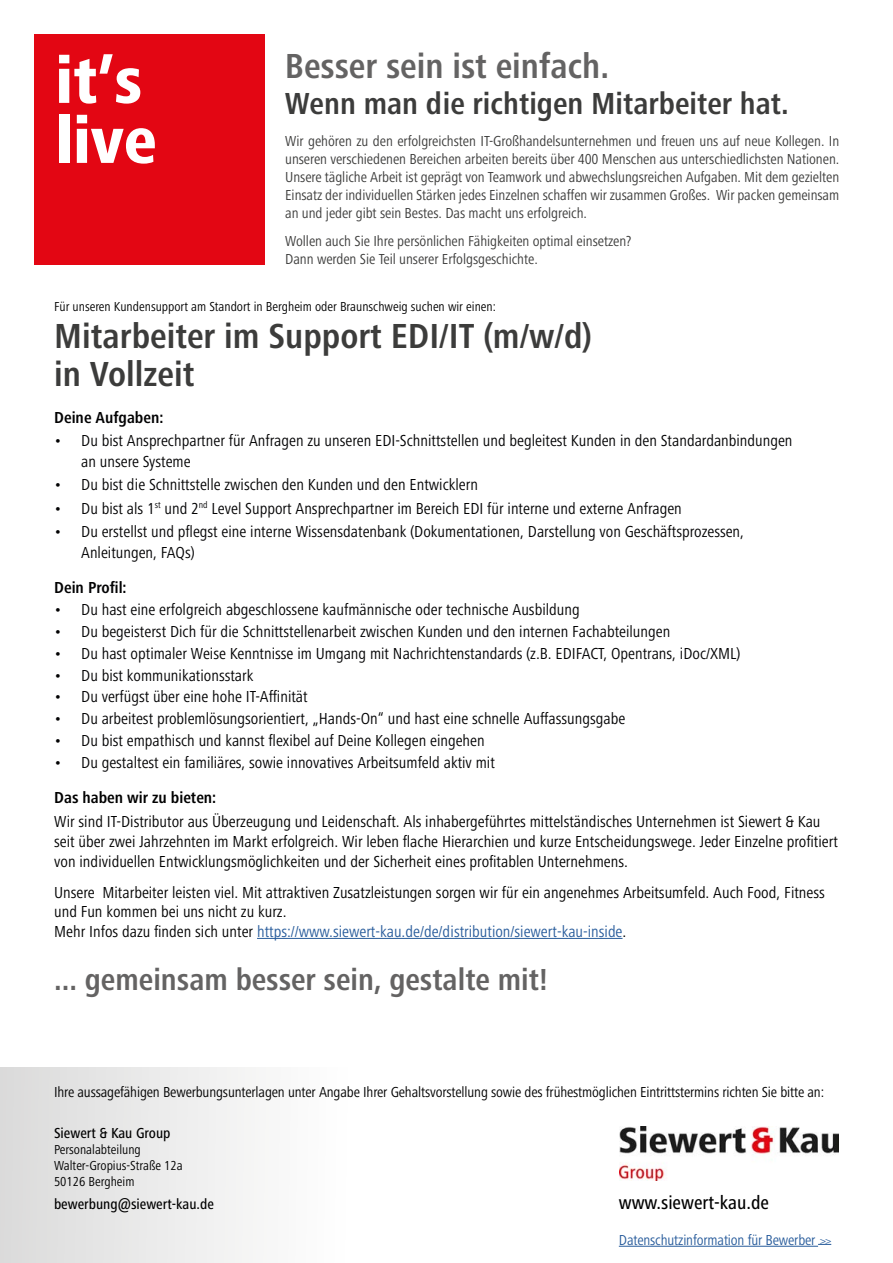
<style>
.page{position:relative;width:893px;height:1263px;background:#fff}
.page>*{position:absolute;margin:0;border:0;box-sizing:border-box;transform-origin:0 0}
.t1{font:800 condensed 67.5px/60px "Frutiger Next Pro";color:#fff}
.t2{font:700 condensed 36px/37.5px "Frutiger Next Pro";color:#3c3c3b}
.t3{font:700 condensed 36px "Frutiger Next Pro";color:#646363}
.t4{font:700 condensed 31.5px "Frutiger Next Pro";color:#646363}
.t5{font:700 condensed 31.5px "Frutiger Next Pro";color:#3c3c3b}
.t6{font:500 condensed 19.5px "Frutiger Next Pro";color:#000}
.t7{font:condensed 16.5px/21px "Frutiger Next Pro";color:#020203}
.t8{font:condensed 16.5px/19.8px "Frutiger Next Pro";color:#000}
.t9{font:700 condensed 16.5px "Frutiger Next Pro";color:#020203}
.t10{font:700 condensed 16.5px "Frutiger Next Pro";color:#000}
.t11{font:condensed 15px/18px "Frutiger Next Pro";letter-spacing:-.005em;color:#3c3c3b;text-align:justify}
.t12{font:condensed 15px "Frutiger Next Pro";letter-spacing:-.01em;color:#000}
.t13{font:500 condensed 15px "Frutiger Next Pro";color:#000}
.t14{font:condensed 15px "Frutiger Next Pro";letter-spacing:-.01em;color:#275b9b}
.t15{font:condensed 13.5px/15.9px "Frutiger Next Pro";color:#000}
.s1{color:#275b9b}
.s2{font-size:10.5px}
</style>
<div class="page">
<div style="left:0;top:1067px;width:893px;height:196px;background:linear-gradient(to right,#e9e8e8,#fff)"></div>
<div style="left:34px;top:34px;width:231px;height:231px;background:#e30613"></div>
<img style="left:619px;top:1126px;width:219px;height:55px">
<hr style="left:257px;top:938px;width:365px;height:1px;background:#275b9b">
<hr style="left:619px;top:1246px;width:199px;height:1px;background:#275b9b">
<svg style="left:818px;top:1244px;width:13px;height:1px"></svg>
<h1 class="t1" style="left:55px;top:50px;width:103px">it’s live</h1>
<h2 class="t3" style="left:285px;top:45px;width:326px">Besser sein ist einfach.</h2>
<h3 class="t5" style="left:285px;top:85px;width:505px">Wenn man die richtigen Mitarbeiter hat.</h3>
<p class="t11" style="left:285px;top:132px;width:556px">Wir gehören zu den erfolgreichsten IT-Großhandelsunternehmen und freuen uns auf neue Kollegen. In unseren verschiedenen Bereichen arbeiten bereits über 400 Menschen aus unterschiedlichsten Nationen.<br>Unsere tägliche Arbeit ist geprägt von Teamwork und abwechslungsreichen Aufgaben. Mit dem gezielten Einsatz der individuellen Stärken jedes Einzelnen schaffen wir zusammen Großes. Wir packen gemeinsam an und jeder gibt sein Bestes. Das macht uns erfolgreich.</p>
<p class="t11" style="left:285px;top:232px;width:348px">Wollen auch Sie Ihre persönlichen Fähigkeiten optimal einsetzen?<br>Dann werden Sie Teil unserer Erfolgsgeschichte.</p>
<p class="t15" style="left:54px;top:298px;width:443px">Für unseren Kundensupport am Standort in Bergheim oder Braunschweig suchen wir einen:</p>
<h2 class="t2" style="left:54px;top:317px;width:539px">Mitarbeiter im Support EDI/IT (m/w/d) in Vollzeit</h2>
<p class="t9" style="left:54px;top:408px;width:111px">Deine Aufgaben:</p>
<p class="t7" style="left:81px;top:430px;width:713px;text-indent:-27px">• Du bist Ansprechpartner für Anfragen zu unseren EDI-Schnittstellen und begleitest Kunden in den Standardanbindungen an unsere Systeme</p>
<p class="t7" style="left:54px;top:474px;width:425px">• Du bist die Schnittstelle zwischen den Kunden und den Entwicklern</p>
<p class="t7" style="left:54px;top:497px;width:629px">• Du bist als 1<sup>st</sup> und 2<sup>nd</sup> Level Support Ansprechpartner im Bereich EDI für interne und externe Anfragen</p>
<p class="t7" style="left:81px;top:521px;width:664px;text-indent:-27px">• Du erstellst und pflegst eine interne Wissensdatenbank (Dokumentationen, Darstellung von Geschäftsprozessen,<br>Anleitungen, FAQs)</p>
<p class="t9" style="left:54px;top:578px;width:74px">Dein Profil:</p>
<p class="t7" style="left:54px;top:599px;width:527px">• Du hast eine erfolgreich abgeschlossene kaufmännische oder technische Ausbildung</p>
<p class="t7" style="left:54px;top:621px;width:618px">• Du begeisterst Dich für die Schnittstellenarbeit zwischen Kunden und den internen Fachabteilungen</p>
<p class="t7" style="left:54px;top:642px;width:688px">• Du hast optimaler Weise Kenntnisse im Umgang mit Nachrichtenstandards (z.B. EDIFACT, Opentrans, iDoc/XML)</p>
<p class="t7" style="left:54px;top:664px;width:201px">• Du bist kommunikationsstark</p>
<p class="t7" style="left:54px;top:686px;width:255px">• Du verfügst über eine hohe IT-Affinität</p>
<p class="t7" style="left:54px;top:708px;width:573px">• Du arbeitest problemlösungsorientiert, „Hands-On“ und hast eine schnelle Auffassungsgabe</p>
<p class="t7" style="left:54px;top:730px;width:432px">• Du bist empathisch und kannst flexibel auf Deine Kollegen eingehen</p>
<p class="t7" style="left:54px;top:752px;width:442px">• Du gestaltest ein familiäres, sowie innovatives Arbeitsumfeld aktiv mit</p>
<p class="t10" style="left:54px;top:788px;width:164px">Das haben wir zu bieten:</p>
<p class="t8" style="left:54px;top:812px;width:785px">Wir sind IT-Distributor aus Überzeugung und Leidenschaft. Als inhabergeführtes mittelständisches Unternehmen ist Siewert &amp; Kau seit über zwei Jahrzehnten im Markt erfolgreich. Wir leben flache Hierarchien und kurze Entscheidungswege. Jeder Einzelne profitiert von individuellen Entwicklungsmöglichkeiten und der Sicherheit eines profitablen Unternehmens.</p>
<p class="t8" style="left:54px;top:882px;width:772px">Unsere Mitarbeiter leisten viel. Mit attraktiven Zusatzleistungen sorgen wir für ein angenehmes Arbeitsumfeld. Auch Food, Fitness und Fun kommen bei uns nicht zu kurz.<br>Mehr Infos dazu finden sich unter <span class="s1">https://www.siewert-kau.de/de/distribution/siewert-kau-inside</span>.</p>
<h3 class="t4" style="left:54px;top:961px;width:495px">... gemeinsam besser sein, gestalte mit!</h3>
<p class="t12" style="left:54px;top:1084px;width:772px">Ihre aussagefähigen Bewerbungsunterlagen unter Angabe Ihrer Gehaltsvorstellung sowie des frühestmöglichen Eintrittstermins richten Sie bitte an:</p>
<p class="t13" style="left:54px;top:1124px;width:118px">Siewert &amp; Kau Group</p>
<p class="t15" style="left:54px;top:1141px;width:130px">Personalabteilung<br>Walter-Gropius-Straße 12a<br>50126 Bergheim</p>
<p class="t13" style="left:54px;top:1195px;width:162px">bewerbung@siewert-kau.de</p>
<p class="t6" style="left:619px;top:1191px;width:152px">www.siewert-kau.de</p>
<p class="t14" style="left:619px;top:1231px;width:214px">Datenschutzinformation für Bewerber <span class="s2">&gt;&gt;</span></p>
</div>
